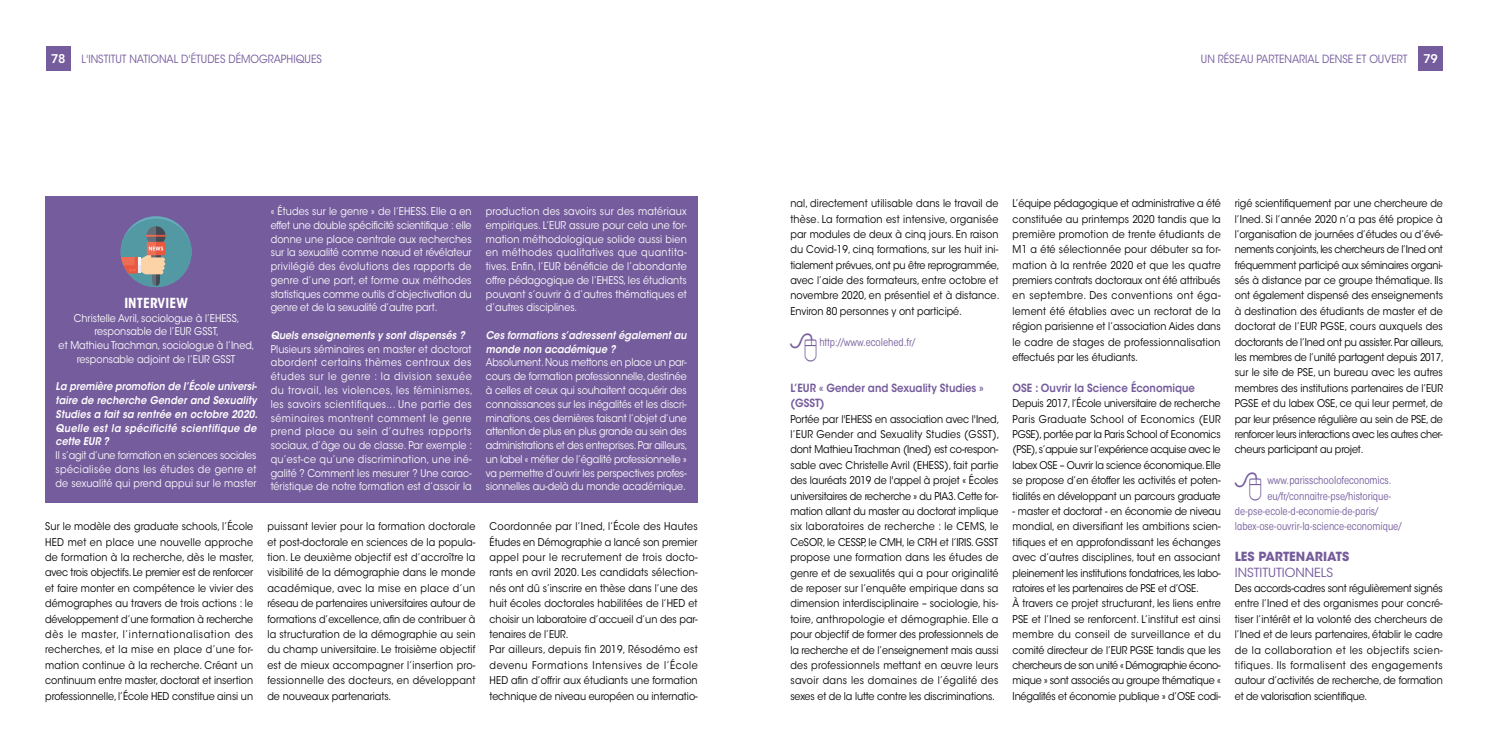
<style>
.page{position:relative;width:1489px;height:745px;background:#fff}
.page>*{position:absolute;margin:0;border:0;box-sizing:border-box;transform-origin:0 0}
.t1{font:700 condensed 13.75px "ITC Avant Garde Std";letter-spacing:.01em;color:#fff}
.t2{font:700 12.5px "ITC Avant Garde Std";color:#755c9c}
.t3{font:12.5px "ITC Avant Garde Std";color:#755c9c}
.t4{font:800 12.5px "Avenir LT Std";color:#fff}
.t5{font:11.25px "ITC Avant Garde Std";color:#755c9c;scale:.9 1}
.t6{font:600 11.25px/15.4px "ITC Avant Garde Std";color:#755c9c;scale:.9 1}
.t7{font:10.62px/15.4px "ITC Avant Garde Std";color:#000;text-align:justify;scale:.9 1}
.t8{font:10.62px/13.8px "ITC Avant Garde Std";color:#fff;text-align:justify;scale:.9 1}
.t9{font:italic 600 10.62px/13.8px "ITC Avant Garde Std";color:#fff;text-align:justify;scale:.9 1}
.t10{font:condensed 10.62px "ITC Avant Garde Std";color:#755c9c}
</style>
<div class="page">
<div style="left:46px;top:46px;width:25px;height:25px;background:#755c9c"></div>
<div style="left:1418px;top:46px;width:24px;height:25px;background:#755c9c"></div>
<div style="left:45px;top:196px;width:652px;height:306px;background:#755c9c"></div>
<svg style="left:121px;top:219px;width:70px;height:68px"></svg>
<p class="t4" style="left:51px;top:51px;width:16px">78</p>
<p class="t5" style="left:81px;top:52px;width:268px">L'INSTITUT NATIONAL D'ÉTUDES DÉMOGRAPHIQUES</p>
<p class="t5" style="left:1200px;top:52px;width:231px">UN RÉSEAU PARTENARIAL DENSE ET OUVERT</p>
<p class="t4" style="left:1423px;top:51px;width:16px">79</p>
<p class="t1" style="left:124px;top:294px;width:65px">INTERVIEW</p>
<p class="t8" style="left:59px;top:311px;width:219px;text-align:center">Christelle Avril, sociologue à l’EHESS, responsable de l’EUR GSST,<br>et Mathieu Trachman, sociologue à l’Ined, responsable adjoint de l’EUR GSST</p>
<p class="t9" style="left:56px;top:379px;width:226px">La première promotion de l’École universi&shy;taire de recherche Gender and Sexuality Studies a fait sa rentrée en octobre 2020.<br>Quelle est la spécificité scientifique de cette EUR ?</p>
<p class="t8" style="left:56px;top:448px;width:225px">Il s’agit d’une formation en sciences sociales spécialisée dans les études de genre et de sexualité qui prend appui sur le master</p>
<p class="t8" style="left:271px;top:204px;width:225px">« Études sur le genre » de l’EHESS. Elle a en effet une double spécificité scientifique : elle donne une place centrale aux recherches sur la sexualité comme nœud et révélateur privilégié des évolutions des rapports de genre d’une part, et forme aux méthodes statistiques comme outils d’objectivation du genre et de la sexualité d’autre part.</p>
<p class="t9" style="left:271px;top:328px;width:217px">Quels enseignements y sont dispensés ?</p>
<p class="t8" style="left:271px;top:342px;width:226px">Plusieurs séminaires en master et doctorat abordent certains thèmes centraux des études sur le genre : la division sexuée du travail, les violences, les féminismes, les savoirs scientifiques... Une partie des séminaires montrent comment le genre prend place au sein d’autres rapports sociaux, d’âge ou de classe. Par exemple : qu’est-ce qu’une discrimination, une iné&shy;galité ? Comment les mesurer ? Une carac&shy;téristique de notre formation est d’assoir la</p>
<p class="t8" style="left:486px;top:204px;width:225px">production des savoirs sur des matériaux empiriques. L’EUR assure pour cela une for&shy;mation méthodologique solide aussi bien en méthodes qualitatives que quantita&shy;tives. Enfin, l’EUR bénéficie de l’abondante offre pédagogique de l’EHESS, les étudiants pouvant s’ouvrir à d’autres thématiques et d’autres disciplines.</p>
<p class="t9" style="left:486px;top:328px;width:225px">Ces formations s’adressent également au monde non académique ?</p>
<p class="t8" style="left:486px;top:355px;width:226px">Absolument. Nous mettons en place un par&shy;cours de formation professionnelle, destinée à celles et ceux qui souhaitent acquérir des connaissances sur les inégalités et les discri&shy;minations, ces dernières faisant l’objet d’une attention de plus en plus grande au sein des administrations et des entreprises. Par ailleurs, un label « métier de l’égalité professionnelle » va permettre d’ouvrir les perspectives profes&shy;sionnelles au-delà du monde académique.</p>
<p class="t7" style="left:45px;top:518px;width:234px">Sur le modèle des graduate schools, l’École HED met en place une nouvelle approche de formation à la recherche, dès le master, avec trois objectifs. Le premier est de renforcer et faire monter en compétence le vivier des démographes au travers de trois actions : le développement d’une formation à recherche dès le master, l’internationalisation des recherches, et la mise en place d’une for&shy;mation continue à la recherche. Créant un continuum entre master, doctorat et insertion professionnelle, l’École HED constitue ainsi un</p>
<p class="t7" style="left:267px;top:518px;width:233px">puissant levier pour la formation doctorale et post-doctorale en sciences de la popula&shy;tion. Le deuxième objectif est d’accroître la visibilité de la démographie dans le monde académique, avec la mise en place d’un réseau de partenaires universitaires autour de formations d’excellence, afin de contribuer à la structuration de la démographie au sein du champ universitaire. Le troisième objectif est de mieux accompagner l’insertion pro&shy;fessionnelle des docteurs, en développant de nouveaux partenariats.</p>
<p class="t7" style="left:489px;top:518px;width:233px;text-align:left">Coordonnée par l’Ined, l’École des Hautes Études en Démographie a lancé son premier appel pour le recrutement de trois docto&shy;rants en avril 2020. Les candidats sélection&shy;nés ont dû s’inscrire en thèse dans l’une des huit écoles doctorales habilitées de l’HED et choisir un laboratoire d’accueil d’un des par&shy;tenaires de l’EUR.<br>Par ailleurs, depuis fin 2019, Résodémo est devenu Formations Intensives de l’École HED afin d’offrir aux étudiants une formation technique de niveau européen ou internatio-</p>
<p class="t7" style="left:790px;top:195px;width:234px">nal, directement utilisable dans le travail de thèse. La formation est intensive, organisée par modules de deux à cinq jours. En raison du Covid-19, cinq formations, sur les huit ini&shy;tialement prévues, ont pu être reprogrammée, avec l’aide des formateurs, entre octobre et novembre 2020, en présentiel et à distance.<br>Environ 80 personnes y ont participé.</p>
<p class="t10" style="left:819px;top:335px;width:97px">http://www.ecolehed.fr/</p>
<p class="t6" style="left:790px;top:380px;width:216px">L’EUR « Gender and Sexuality Studies » (GSST)</p>
<p class="t7" style="left:790px;top:411px;width:234px">Portée par l'EHESS en association avec l'Ined, l’EUR Gender and Sexuality Studies (GSST), dont Mathieu Trachman (Ined) est co-respon&shy;sable avec Christelle Avril (EHESS), fait partie des lauréats 2019 de l'appel à projet « Écoles universitaires de recherche » du PIA3. Cette for&shy;mation allant du master au doctorat implique six laboratoires de recherche : le CEMS, le CeSOR, le CESSP, le CMH, le CRH et l’IRIS. GSST propose une formation dans les études de genre et de sexualités qui a pour originalité de reposer sur l’enquête empirique dans sa dimension interdisciplinaire – sociologie, his&shy;toire, anthropologie et démographie. Elle a pour objectif de former des professionnels de la recherche et de l’enseignement mais aussi des professionnels mettant en œuvre leurs savoir dans les domaines de l’égalité des sexes et de la lutte contre les discriminations.</p>
<p class="t7" style="left:1012px;top:195px;width:233px">L’équipe pédagogique et administrative a été constituée au printemps 2020 tandis que la première promotion de trente étudiants de M1 a été sélectionnée pour débuter sa for&shy;mation à la rentrée 2020 et que les quatre premiers contrats doctoraux ont été attribués en septembre. Des conventions ont éga&shy;lement été établies avec un rectorat de la région parisienne et l’association Aides dans le cadre de stages de professionnalisation effectués par les étudiants.</p>
<p class="t6" style="left:1012px;top:380px;width:204px">OSE : Ouvrir la Science Économique</p>
<p class="t7" style="left:1012px;top:395px;width:233px">Depuis 2017, l’École universitaire de recherche Paris Graduate School of Economics (EUR PGSE), portée par la Paris School of Economics (PSE), s’appuie sur l’expérience acquise avec le labex OSE – Ouvrir la science économique. Elle se propose d’en étoffer les activités et poten&shy;tialités en développant un parcours graduate</p>
<p class="t7" style="left:1012px;top:503px;width:233px;text-align:left">- master et doctorat - en économie de niveau mondial, en diversifiant les ambitions scien&shy;tifiques et en approfondissant les échanges avec d’autres disciplines, tout en associant pleinement les institutions fondatrices, les labo&shy;ratoires et les partenaires de PSE et d’OSE.<br>À travers ce projet structurant, les liens entre PSE et l’Ined se renforcent. L’institut est ainsi membre du conseil de surveillance et du comité directeur de l’EUR PGSE tandis que les chercheurs de son unité « Démographie écono&shy;mique » sont associés au groupe thématique « Inégalités et économie publique » d’OSE codi-</p>
<p class="t7" style="left:1234px;top:195px;width:234px">rigé scientifiquement par une chercheure de l’Ined. Si l’année 2020 n’a pas été propice à l’organisation de journées d’études ou d’évé&shy;nements conjoints, les chercheurs de l’Ined ont fréquemment participé aux séminaires organi&shy;sés à distance par ce groupe thématique. Ils ont également dispensé des enseignements à destination des étudiants de master et de doctorat de l’EUR PGSE, cours auxquels des doctorants de l’Ined ont pu assister. Par ailleurs, les membres de l’unité partagent depuis 2017, sur le site de PSE, un bureau avec les autres membres des institutions partenaires de l’EUR PGSE et du labex OSE, ce qui leur permet, de par leur présence régulière au sein de PSE, de renforcer leurs interactions avec les autres cher&shy;cheurs participant au projet.</p>
<p class="t10" style="left:1267px;top:473px;width:126px">www.parisschoolofeconomics.</p>
<p class="t10" style="left:1267px;top:489px;width:125px">eu/fr/connaitre-pse/historique-</p>
<p class="t10" style="left:1234px;top:504px;width:145px">de-pse-ecole-d-economie-de-paris/</p>
<p class="t10" style="left:1234px;top:520px;width:168px">labex-ose-ouvrir-la-science-economique/</p>
<p class="t2" style="left:1234px;top:548px;width:116px">LES PARTENARIATS</p>
<p class="t3" style="left:1234px;top:564px;width:100px">INSTITUTIONNELS</p>
<p class="t7" style="left:1234px;top:580px;width:233px">Des accords-cadres sont régulièrement signés entre l’Ined et des organismes pour concré&shy;tiser l’intérêt et la volonté des chercheurs de l’Ined et de leurs partenaires, établir le cadre de la collaboration et les objectifs scien&shy;tifiques. Ils formalisent des engagements autour d’activités de recherche, de formation et de valorisation scientifique.</p>
</div>
